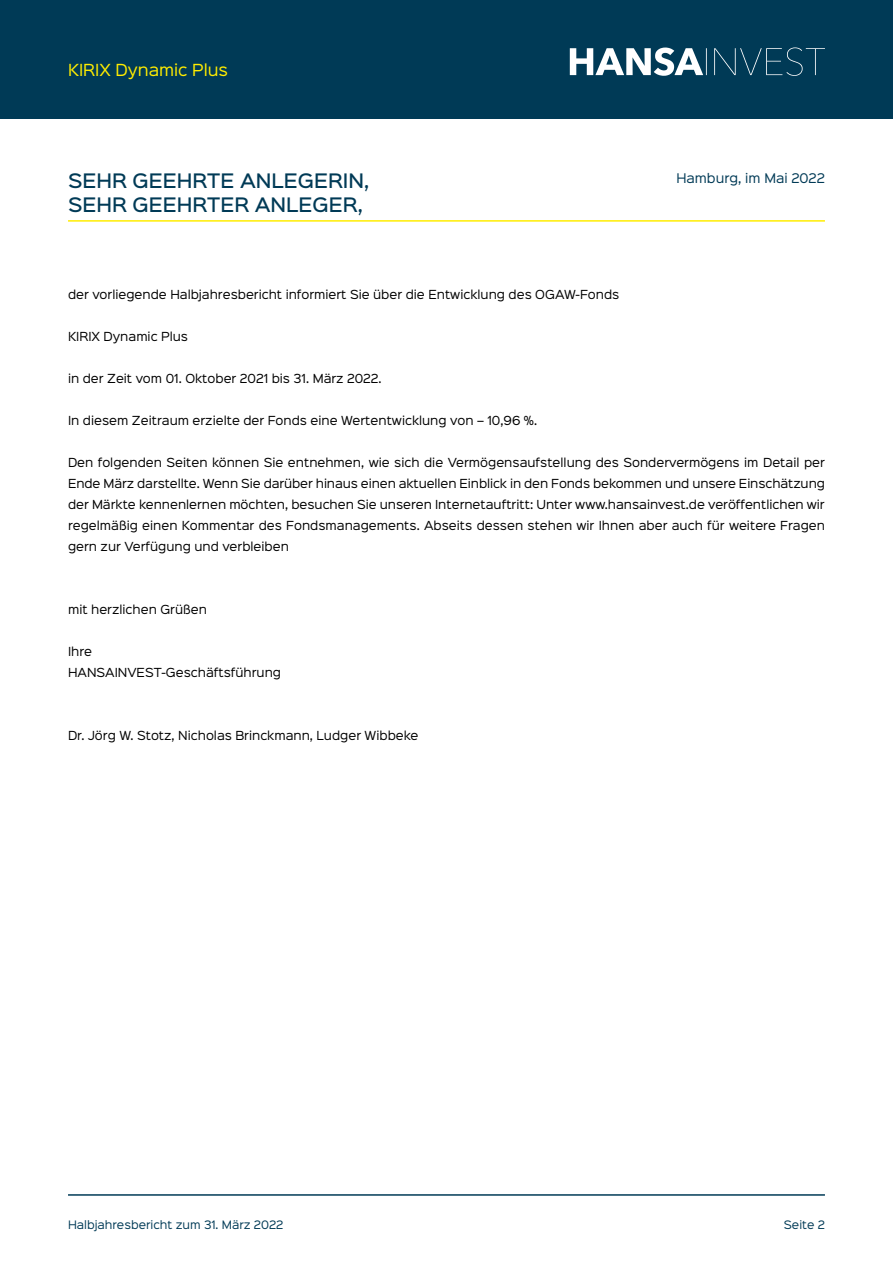
<style>
.page{position:relative;width:893px;height:1263px;background:#fff}
.page>*{position:absolute;margin:0;border:0;box-sizing:border-box;transform-origin:0 0}
.t1{font:500 18px/24px "Sinkin Sans 500";color:#003a56}
.t2{font:15px "Sinkin Sans 400";color:#ffed00}
.t3{font:12px "Sinkin Sans 400";color:#003a56}
.t4{font:11.25px/21px "Sinkin Sans 400";color:#000;text-align:justify}
.t5{font:10.5px "Sinkin Sans 400";color:#003a56}
</style>
<div class="page">
<div style="left:0;top:0;width:893px;height:119px;background:#003a56"></div>
<svg style="left:570px;top:47px;width:255px;height:29px"></svg>
<hr style="left:68px;top:1194px;width:757px;height:2px;background:#003a56">
<hr style="left:68px;top:220px;width:757px;height:2px;background:#ffed00">
<h2 class="t2" style="left:68px;top:57px;width:162px">KIRIX Dynamic Plus</h2>
<h1 class="t1" style="left:68px;top:167px;width:303px">SEHR GEEHRTE ANLEGERIN,<br>SEHR GEEHRTER ANLEGER,</h1>
<p class="t3" style="left:676px;top:168px;width:150px">Hamburg, im Mai 2022</p>
<p class="t4" style="left:68px;top:283px;width:553px">der vorliegende Halbjahresbericht informiert Sie über die Entwicklung des OGAW-Fonds</p>
<p class="t4" style="left:68px;top:325px;width:122px">KIRIX Dynamic Plus</p>
<p class="t4" style="left:68px;top:367px;width:315px">in der Zeit vom 01. Oktober 2021 bis 31. März 2022.</p>
<p class="t4" style="left:68px;top:409px;width:471px">In diesem Zeitraum erzielte der Fonds eine Wertentwicklung von – 10,96 %.</p>
<p class="t4" style="left:68px;top:451px;width:758px">Den folgenden Seiten können Sie entnehmen, wie sich die Vermögensaufstellung des Sondervermögens im Detail per Ende März darstellte. Wenn Sie darüber hinaus einen aktuellen Einblick in den Fonds bekommen und unsere Einschätzung der Märkte kennenlernen möchten, besuchen Sie unseren Internetauftritt: Unter www.hansainvest.de veröffentlichen wir regelmäßig einen Kommentar des Fondsmanagements. Abseits dessen stehen wir Ihnen aber auch für weitere Fragen gern zur Verfügung und verbleiben</p>
<p class="t4" style="left:68px;top:598px;width:140px">mit herzlichen Grüßen</p>
<p class="t4" style="left:68px;top:640px;width:215px">Ihre<br>HANSAINVEST-Geschäftsführung</p>
<p class="t4" style="left:68px;top:724px;width:352px">Dr. Jörg W. Stotz, Nicholas Brinckmann, Ludger Wibbeke</p>
<p class="t5" style="left:68px;top:1216px;width:217px">Halbjahresbericht zum 31. März 2022</p>
<p class="t5" style="left:784px;top:1216px;width:43px">Seite 2</p>
</div>
